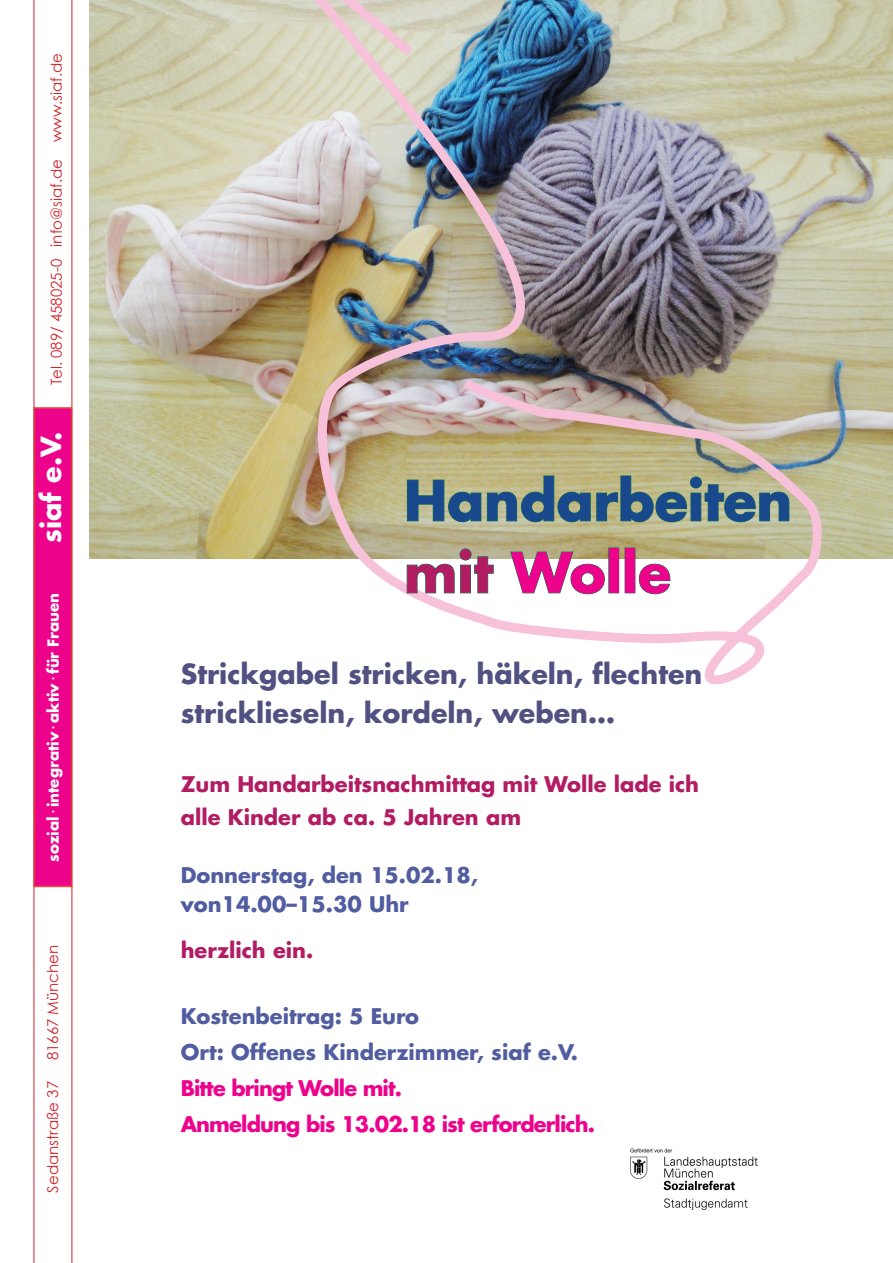
<style>
.page{position:relative;width:893px;height:1263px;background:#fff}
.page>*{position:absolute;margin:0;border:0;box-sizing:border-box;transform-origin:0 0}
.t1{font:700 54px/72px "Futura";color:#19488d}
.t2{font:700 27px/39px "Futura";color:#505181}
.t3{font:700 27px "Futura";color:#fff}
.t4{font:700 21px/28.5px "Futura";color:#515da0}
.t5{font:700 21px/33px "Futura";color:#b21c63}
.t6{font:700 21px/36px "Futura";letter-spacing:-.04em;color:#ed028c}
.t7{font:15px "Century Gothic";color:#d1232a}
.t8{font:700 15px "Futura";color:#fff}
.s1{color:#b21c63}
.s2{color:#ed028c}
</style>
<div class="page">
<img style="left:33px;top:0;width:860px;height:761px">
<div style="left:34px;top:407px;width:38px;height:480px;background:#ed028c;border:2px solid #ef4c3a"></div>
<hr style="left:72px;top:0;width:1px;height:1263px;background:#d1232a">
<hr style="left:34px;top:0;width:1px;height:1263px;background:#d1232a">
<svg style="left:407px;top:475px;width:383px;height:47px;background:#acb386"></svg>
<svg style="left:406px;top:548px;width:88px;height:46px"></svg>
<svg style="left:510px;top:551px;width:95px;height:43px"></svg>
<div style="left:608px;top:548px;width:11px;height:45px;border:1px solid #006e48"></div>
<svg style="left:639px;top:563px;width:32px;height:31px"></svg>
<img style="left:630px;top:1148px;width:127px;height:62px">
<p class="t7" style="left:46px;top:385px;width:334px;rotate:-90deg">Tel. 089/ 458025-0 info@siaf.de www.siaf.de</p>
<p class="t3" style="left:32px;top:543px;width:113px;rotate:-90deg">siaf e.V.</p>
<p class="t8" style="left:43px;top:862px;width:270px;rotate:-90deg">sozial <sup>.</sup> integrativ <sup>.</sup> aktiv <sup>.</sup> für Frauen</p>
<p class="t7" style="left:42px;top:1060px;width:117px;rotate:-90deg">81667 München</p>
<p class="t7" style="left:42px;top:1192px;width:113px;rotate:-90deg">Sedanstraße 37</p>
<h1 class="t1" style="left:404px;top:463px;width:390px">Handarbeiten <span class="s1">mit</span> <span class="s2">Wolle</span></h1>
<p class="t2" style="left:181px;top:653px;width:523px">Strickgabel stricken, häkeln, flechten stricklieseln, kordeln, weben…</p>
<p class="t5" style="left:181px;top:767px;width:520px">Zum Handarbeitsnachmittag mit Wolle lade ich alle Kinder ab ca. 5 Jahren am</p>
<p class="t4" style="left:181px;top:860px;width:299px">Donnerstag, den 15.02.18, von14.00–15.30 Uhr</p>
<p class="t5" style="left:181px;top:933px;width:134px">herzlich ein.</p>
<p class="t4" style="left:181px;top:997px;width:399px;line-height:36px">Kostenbeitrag: 5 Euro<br>Ort: Offenes Kinderzimmer, siaf e.V.</p>
<p class="t6" style="left:181px;top:1069px;width:416px">Bitte bringt Wolle mit.<br>Anmeldung bis 13.02.18 ist erforderlich.</p>
</div>
